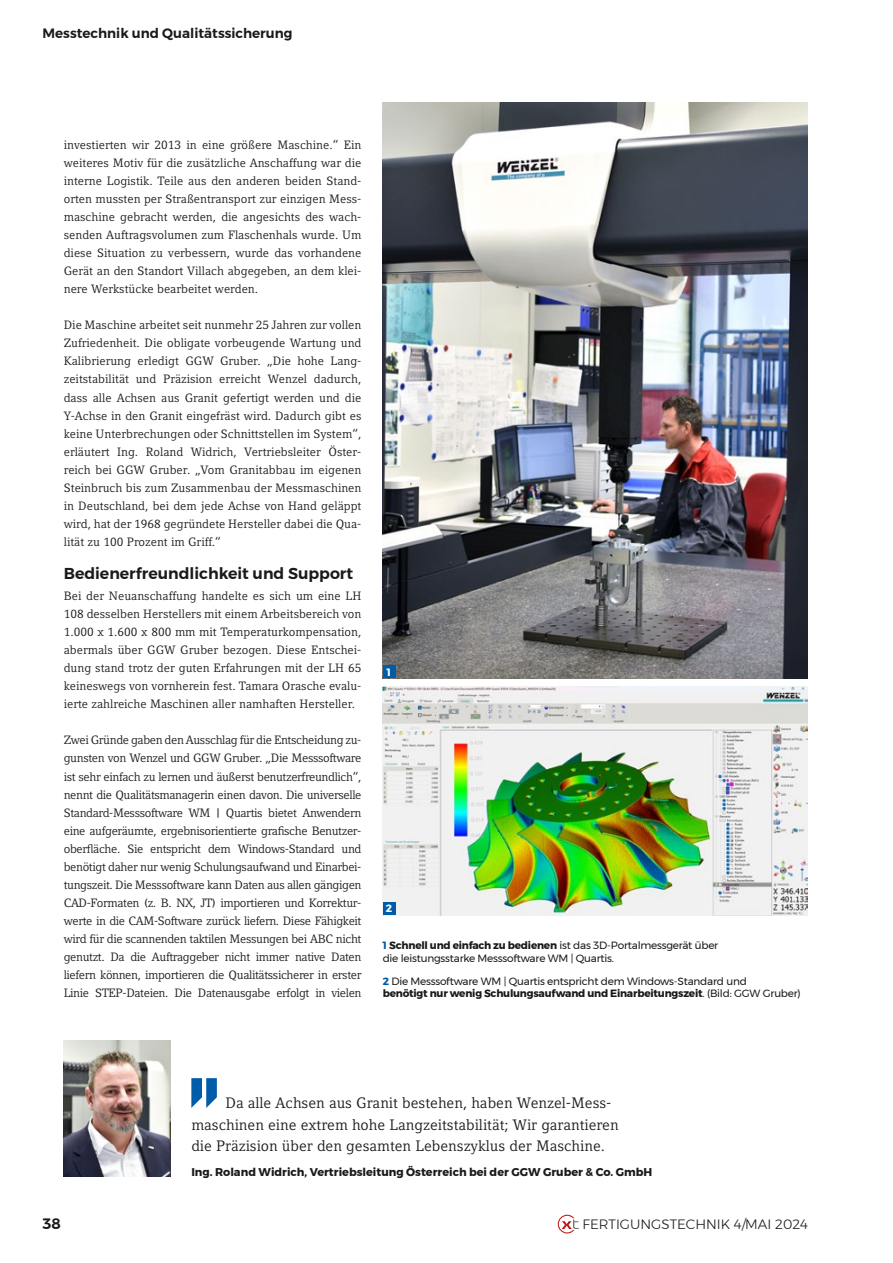
<style>
.page{position:relative;width:893px;height:1263px;background:#fff}
.page>*{position:absolute;margin:0;border:0;box-sizing:border-box;transform-origin:0 0}
.t1{font:600 15.75px "Montserrat";color:#1a1a18}
.t2{font:15px/21.6px "Compatil Letter LT Pro";color:#1a1a18}
.t3{font:600 15px "Montserrat";color:#1a1a18}
.t4{font:600 13.5px "Montserrat";color:#1a1a18}
.t5{font:300 13.5px "Montserrat";color:#1a1a18}
.t6{font:12px/18px "Compatil Letter LT Pro";color:#1a1a18;text-align:justify}
.t7{font:700 11.25px "Montserrat";color:#1a1a18}
.t8{font:10.5px/12.6px "Montserrat";letter-spacing:-.02em;color:#1a1a18}
.t9{font:700 10.5px "Montserrat";color:#fff}
.s1{font-weight:700;color:#005ca9}
.s2{font-weight:700}
</style>
<div class="page">
<svg style="left:558px;top:1215px;width:21px;height:18px"></svg>
<svg style="left:191px;top:1078px;width:26px;height:30px"></svg>
<img style="left:64px;top:1040px;width:106px;height:136px">
<img style="left:383px;top:102px;width:425px;height:576px">
<img style="left:383px;top:686px;width:425px;height:229px">
<div style="left:383px;top:666px;width:12px;height:12px;background:#005ca9"></div>
<div style="left:383px;top:902px;width:12px;height:13px;background:#005ca9"></div>
<p class="t4" style="left:43px;top:23px;width:252px">Messtechnik und Qualitätssicherung</p>
<p class="t6" style="left:64px;top:136px;width:299px">investierten wir 2013 in eine größere Maschine.“ Ein weiteres Motiv für die zusätzliche Anschaffung war die interne Logistik. Teile aus den anderen beiden Stand&shy;orten mussten per Straßentransport zur einzigen Mess&shy;maschine gebracht werden, die angesichts des wach&shy;senden Auftragsvolumen zum Flaschenhals wurde. Um diese Situation zu verbessern, wurde das vorhandene Gerät an den Standort Villach abgegeben, an dem klei&shy;nere Werkstücke bearbeitet werden.</p>
<p class="t6" style="left:64px;top:316px;width:299px">Die Maschine arbeitet seit nunmehr 25 Jahren zur vollen Zufriedenheit. Die obligate vorbeugende Wartung und Kalibrierung erledigt GGW Gruber. „Die hohe Lang&shy;zeitstabilität und Präzision erreicht Wenzel dadurch, dass alle Achsen aus Granit gefertigt werden und die Y-Achse in den Granit eingefräst wird. Dadurch gibt es keine Unterbrechungen oder Schnittstellen im System“, erläutert Ing. Roland Widrich, Vertriebsleiter Öster&shy;reich bei GGW Gruber. „Vom Granitabbau im eigenen Steinbruch bis zum Zusammenbau der Messmaschinen in Deutschland, bei dem jede Achse von Hand geläppt wird, hat der 1968 gegründete Hersteller dabei die Qua&shy;lität zu 100 Prozent im Griff.“</p>
<h1 class="t1" style="left:64px;top:561px;width:291px">Bedienerfreundlichkeit und Support</h1>
<p class="t6" style="left:64px;top:587px;width:299px">Bei der Neuanschaffung handelte es sich um eine LH 108 desselben Herstellers mit einem Arbeitsbereich von 1.000 x 1.600 x 800 mm mit Temperaturkompensation, abermals über GGW Gruber bezogen. Diese Entschei&shy;dung stand trotz der guten Erfahrungen mit der LH 65 keineswegs von vornherein fest. Tamara Orasche evalu&shy;ierte zahlreiche Maschinen aller namhaften Hersteller.</p>
<p class="t6" style="left:64px;top:731px;width:299px">Zwei Gründe gaben den Ausschlag für die Entscheidung zu&shy;gunsten von Wenzel und GGW Gruber. „Die Messsoftware ist sehr einfach zu lernen und äußerst benutzerfreundlich“, nennt die Qualitätsmanagerin einen davon. Die universelle Standard-Messsoftware WM | Quartis bietet Anwendern eine aufgeräumte, ergebnisorientierte grafische Benutzer&shy;oberfläche. Sie entspricht dem Windows-Standard und benötigt daher nur wenig Schulungsaufwand und Einarbei&shy;tungszeit. Die Messsoftware kann Daten aus allen gängigen CAD-Formaten (z. B. NX, JT) importieren und Korrektur&shy;werte in die CAM-Software zurück liefern. Diese Fähigkeit wird für die scannenden taktilen Messungen bei ABC nicht genutzt. Da die Auftraggeber nicht immer native Daten liefern können, importieren die Qualitätssicherer in erster Linie STEP-Dateien. Die Datenausgabe erfolgt in vielen</p>
<p class="t9" style="left:387px;top:664px;width:6px">1</p>
<p class="t9" style="left:386px;top:900px;width:8px">2</p>
<p class="t8" style="left:383px;top:939px;width:337px"><span class="s1">1</span> <span class="s2">Schnell und einfach zu bedienen</span> ist das 3D-Portalmessgerät über die leistungsstarke Messsoftware WM | Quartis.</p>
<p class="t8" style="left:383px;top:974px;width:420px"><span class="s1">2</span> Die Messsoftware WM | Quartis entspricht dem Windows-Standard und<br><span class="s2">benötigt nur wenig Schulungsaufwand und Einarbeitungszeit</span>. (Bild: GGW Gruber)</p>
<p class="t3" style="left:43px;top:1212px;width:20px">38</p>
<p class="t2" style="left:191px;top:1092px;width:429px;text-indent:34px">Da alle Achsen aus Granit bestehen, haben Wenzel-Mess&shy;maschinen eine extrem hohe Langzeitstabilität; Wir garantieren die Präzision über den gesamten Lebenszyklus der Maschine.</p>
<p class="t7" style="left:191px;top:1163px;width:462px">Ing. Roland Widrich, Vertriebsleitung Österreich bei der GGW Gruber &amp; Co. GmbH</p>
<p class="t5" style="left:582px;top:1214px;width:227px">FERTIGUNGSTECHNIK 4/MAI 2024</p>
</div>
